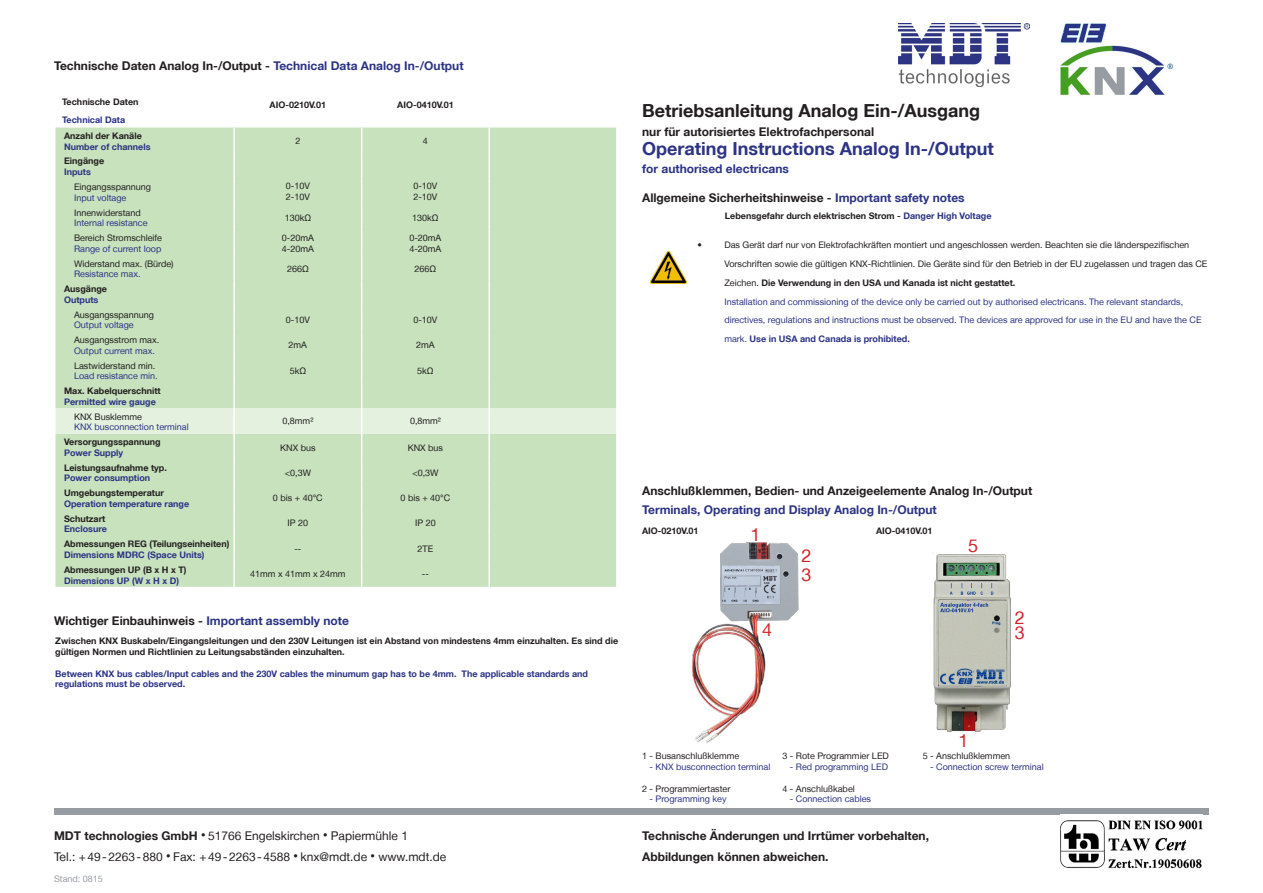
<style>
.page{position:relative;width:1263px;height:893px;background:#fff}
.page>*{position:absolute;margin:0;border:0;box-sizing:border-box;transform-origin:0 0}
.t1{font:700 18px "Helvetica Neue LT";color:#2d3484}
.t2{font:700 18px "Helvetica Neue LT";color:#231f20}
.t3{font:18px "Helvetica Neue LT";color:#d1232a}
.t4{font:700 12px/21px "Helvetica Neue LT";color:#231f20}
.t5{font:12px/21px "Helvetica Neue LT";color:#231f20}
.t6{font:700 12px "Helvetica Neue LT";color:#2d3484}
.td-data{font:9px/18.8px "Helvetica Neue LT";color:#231f20}
.td-data-2{font:700 9px/10.8px "Helvetica Neue LT";color:#231f20}
.td-data-3{font:700 9px/10.8px "Helvetica Neue LT";color:#2d3484}
.td-data-4{font:9px "Helvetica Neue LT";color:#2d3484}
.td-data-centered{font:9px/10.8px "Helvetica Neue LT";color:#231f20}
.td-title{font:700 9px "Helvetica Neue LT";color:#231f20}
.td-title-2{font:700 9px "Helvetica Neue LT";color:#2d3484}
.t7{font:9px "Helvetica Neue LT";color:#979ca2}
.s1{color:#2d3484}
.s2{font-family:"Arial"}
.s3{font-weight:700}
.s4{font-size:9px}
.s5{font-weight:700;color:#2d3484}
</style>
<div class="page">
<div style="left:54px;top:808px;width:1155px;height:6px;background:#979ca2"></div>
<img style="left:1060px;top:820px;width:142px;height:49px">
<img style="left:692px;top:542px;width:107px;height:201px">
<svg style="left:56px;top:127px;width:561px;height:460px;background:#c9e3bf"></svg>
<hr style="left:488px;top:561px;width:2px;height:26px;background:#fff">
<img style="left:899px;top:24px;width:131px;height:62px">
<img style="left:1061px;top:24px;width:112px;height:72px">
<img style="left:651px;top:252px;width:35px;height:31px">
<img style="left:932px;top:553px;width:79px;height:179px">
<p class="t4" style="left:54px;top:55px;width:411px">Technische Daten Analog In-/Output - <span class="s1">Technical Data Analog In-/Output</span></p>
<p class="td-title" style="left:62px;top:97px;width:78px">Technische Daten</p>
<p class="td-title-2" style="left:62px;top:115px;width:65px">Technical Data</p>
<p class="td-data-2" style="left:64px;top:130px;width:79px">Anzahl der Kanäle</p>
<p class="td-data-3" style="left:64px;top:141px;width:88px">Number of channels</p>
<p class="td-title" style="left:270px;top:99px;width:58px">AIO-0210V.01</p>
<p class="td-title" style="left:397px;top:99px;width:58px">AIO-0410V.01</p>
<p class="td-data-centered" style="left:295px;top:135px;width:7px">2</p>
<p class="td-data-centered" style="left:423px;top:136px;width:7px">4</p>
<p class="td-data-2" style="left:64px;top:156px;width:42px">Eingänge</p>
<p class="td-data-3" style="left:64px;top:166px;width:28px">Inputs</p>
<p class="td-data" style="left:74px;top:177px;width:79px">Eingangsspannung</p>
<p class="td-data-4" style="left:74px;top:192px;width:54px">Input voltage</p>
<p class="td-data-centered" style="left:286px;top:180px;width:26px">0-10V<br>2-10V</p>
<p class="td-data-centered" style="left:413px;top:180px;width:26px">0-10V<br>2-10V</p>
<p class="td-data" style="left:74px;top:203px;width:68px">Innenwiderstand</p>
<p class="td-data-4" style="left:74px;top:218px;width:75px">Internal resistance</p>
<p class="td-data-centered" style="left:285px;top:212px;width:28px">130k<span class="s2">Ω</span></p>
<p class="td-data-centered" style="left:412px;top:212px;width:28px">130k<span class="s2">Ω</span></p>
<p class="td-data" style="left:74px;top:228px;width:90px">Bereich Stromschleife</p>
<p class="td-data-4" style="left:74px;top:243px;width:89px">Range of current loop</p>
<p class="td-data-centered" style="left:282px;top:232px;width:34px">0-20mA<br>4-20mA</p>
<p class="td-data-centered" style="left:409px;top:232px;width:34px">0-20mA<br>4-20mA</p>
<p class="td-data" style="left:74px;top:254px;width:101px">Widerstand max. (Bürde)</p>
<p class="td-data-4" style="left:74px;top:269px;width:68px">Resistance max.</p>
<p class="td-data-centered" style="left:287px;top:263px;width:23px">266<span class="s2">Ω</span></p>
<p class="td-data-centered" style="left:415px;top:263px;width:23px">266<span class="s2">Ω</span></p>
<p class="td-data-2" style="left:64px;top:283px;width:45px">Ausgänge</p>
<p class="td-data-3" style="left:64px;top:294px;width:36px">Outputs</p>
<p class="td-data" style="left:74px;top:305px;width:81px">Ausgangsspannung</p>
<p class="td-data-4" style="left:74px;top:320px;width:61px">Output voltage</p>
<p class="td-data-centered" style="left:286px;top:314px;width:26px">0-10V</p>
<p class="td-data-centered" style="left:413px;top:314px;width:26px">0-10V</p>
<p class="td-data" style="left:74px;top:330px;width:87px">Ausgangsstrom max.</p>
<p class="td-data-4" style="left:74px;top:345px;width:82px">Output current max.</p>
<p class="td-data-centered" style="left:289px;top:340px;width:20px">2mA</p>
<p class="td-data-centered" style="left:416px;top:340px;width:20px">2mA</p>
<p class="td-data" style="left:74px;top:356px;width:83px">Lastwiderstand min.</p>
<p class="td-data-4" style="left:74px;top:371px;width:85px">Load resistance min.</p>
<p class="td-data-centered" style="left:290px;top:365px;width:18px">5k<span class="s2">Ω</span></p>
<p class="td-data-centered" style="left:417px;top:365px;width:18px">5k<span class="s2">Ω</span></p>
<p class="td-data-2" style="left:64px;top:385px;width:98px">Max. Kabelquerschnitt</p>
<p class="td-data-3" style="left:64px;top:396px;width:93px">Permitted wire gauge</p>
<p class="td-data" style="left:74px;top:407px;width:69px">KNX Busklemme</p>
<p class="td-data-4" style="left:74px;top:422px;width:116px">KNX busconnection terminal</p>
<p class="td-data-centered" style="left:282px;top:415px;width:32px">0,8mm²</p>
<p class="td-data-centered" style="left:410px;top:415px;width:32px">0,8mm²</p>
<p class="td-data-2" style="left:64px;top:436px;width:98px">Versorgungsspannung</p>
<p class="td-data-3" style="left:64px;top:447px;width:61px">Power Supply</p>
<p class="td-data-centered" style="left:280px;top:442px;width:37px">KNX bus</p>
<p class="td-data-centered" style="left:408px;top:442px;width:37px">KNX bus</p>
<p class="td-data-2" style="left:64px;top:462px;width:104px">Leistungsaufnahme typ.</p>
<p class="td-data-3" style="left:64px;top:473px;width:88px">Power consumption</p>
<p class="td-data-centered" style="left:285px;top:467px;width:28px">&lt;0,3W</p>
<p class="td-data-centered" style="left:412px;top:467px;width:28px">&lt;0,3W</p>
<p class="td-data-2" style="left:64px;top:487px;width:101px">Umgebungstemperatur</p>
<p class="td-data-3" style="left:64px;top:498px;width:127px">Operation temperature range</p>
<p class="td-data-centered" style="left:273px;top:492px;width:51px">0 bis + 40°C</p>
<p class="td-data-centered" style="left:400px;top:492px;width:51px">0 bis + 40°C</p>
<p class="td-data-2" style="left:64px;top:513px;width:43px">Schutzart</p>
<p class="td-data-3" style="left:64px;top:524px;width:44px">Enclosure</p>
<p class="td-data-centered" style="left:288px;top:517px;width:22px">IP 20</p>
<p class="td-data-centered" style="left:415px;top:517px;width:22px">IP 20</p>
<p class="td-data-2" style="left:64px;top:538px;width:167px">Abmessungen REG (Teilungseinheiten)</p>
<p class="td-data-3" style="left:64px;top:549px;width:142px">Dimensions MDRC (Space Units)</p>
<p class="td-data-centered" style="left:294px;top:543px;width:9px">--</p>
<p class="td-data-centered" style="left:418px;top:543px;width:17px">2TE</p>
<p class="td-data-2" style="left:64px;top:564px;width:124px">Abmessungen UP (B x H x T)</p>
<p class="td-data-3" style="left:64px;top:575px;width:116px">Dimensions UP (W x H x D)</p>
<p class="td-data-centered" style="left:250px;top:569px;width:97px">41mm x 41mm x 24mm</p>
<p class="td-data-centered" style="left:422px;top:569px;width:9px">--</p>
<p class="t4" style="left:54px;top:610px;width:296px">Wichtiger Einbauhinweis - <span class="s1">Important assembly note</span></p>
<p class="td-data-2" style="left:55px;top:635px;width:564px">Zwischen KNX Buskabeln/Eingangsleitungen und den 230V Leitungen ist ein Abstand von mindestens 4mm einzuhalten. Es sind die gültigen Normen und Richtlinien zu Leitungsabständen einzuhalten.</p>
<p class="td-data-3" style="left:55px;top:668px;width:534px">Between KNX bus cables/Input cables and the 230V cables the minumum gap has to be 4mm. The applicable standards and regulations must be observed.</p>
<p class="t5" style="left:54px;top:825px;width:394px"><span class="s3">MDT technologies GmbH</span> <span class="s4">•</span> 51766 Engelskirchen <span class="s4">•</span> Papiermühle 1<br>Tel.: +49-2263-880 <span class="s4">•</span> Fax: +49-2263-4588 <span class="s4">•</span> knx@mdt.de <span class="s4">•</span> www.mdt.de</p>
<p class="t7" style="left:54px;top:873px;width:50px">Stand: 0815</p>
<p class="t2" style="left:642px;top:99px;width:339px">Betriebsanleitung Analog Ein-/Ausgang</p>
<p class="t4" style="left:642px;top:121px;width:233px">nur für autorisiertes Elektrofachpersonal</p>
<p class="t1" style="left:642px;top:137px;width:353px">Operating Instructions Analog In-/Output</p>
<p class="t6" style="left:642px;top:162px;width:148px">for authorised electricans</p>
<p class="t4" style="left:642px;top:187px;width:324px">Allgemeine Sicherheitshinweise - <span class="s1">Important safety notes</span></p>
<p class="td-data-2" style="left:725px;top:210px;width:268px">Lebensgefahr durch elektrischen Strom - <span class="s1">Danger High Voltage</span></p>
<p class="td-data" style="left:697px;top:236px;width:6px">•</p>
<p class="td-data" style="left:724px;top:236px;width:484px">Das Gerät darf nur von Elektrofachkräften montiert und angeschlossen werden. Beachten sie die länderspezifischen Vorschriften sowie die gültigen KNX-Richtlinien. Die Geräte sind für den Betrieb in der EU zugelassen und tragen das CE Zeichen. <span class="s3">Die Verwendung in den USA und Kanada ist nicht gestattet.<br></span><span class="s1">Installation and commissioning of the device only be carried out by authorised electricans. The relevant standards, directives, regulations and instructions must be observed. The devices are approved for use in the EU and have the CE mark.</span> <span class="s5">Use in USA and Canada is prohibited.</span></p>
<p class="t4" style="left:642px;top:482px;width:392px;line-height:18.8px">Anschlußklemmen, Bedien- und Anzeigeelemente Analog In-/Output<br><span class="s1">Terminals, Operating and Display Analog In-/Output</span></p>
<p class="td-data-2" style="left:642px;top:525px;width:58px">AIO-0210V.01</p>
<p class="t3" style="left:750px;top:524px;width:12px">1</p>
<p class="t3" style="left:762px;top:619px;width:12px">4</p>
<p class="t3" style="left:801px;top:545px;width:12px">2</p>
<p class="t3" style="left:801px;top:563px;width:12px">3</p>
<p class="td-data-2" style="left:876px;top:525px;width:58px">AIO-0410V.01</p>
<p class="t3" style="left:968px;top:535px;width:12px">5</p>
<p class="t3" style="left:1015px;top:607px;width:12px">2</p>
<p class="t3" style="left:1015px;top:622px;width:12px">3</p>
<p class="td-data" style="left:642px;top:746px;width:99px">1 - Busanschlußklemme</p>
<p class="td-data-4" style="left:650px;top:761px;width:122px">- KNX busconnection terminal</p>
<p class="td-data" style="left:642px;top:779px;width:90px">2 - Programmiertaster</p>
<p class="td-data-4" style="left:650px;top:794px;width:78px">- Programming key</p>
<p class="td-data" style="left:782px;top:746px;width:108px">3 - Rote Programmier LED</p>
<p class="td-data-4" style="left:790px;top:761px;width:100px">- Red programming LED</p>
<p class="td-data" style="left:782px;top:779px;width:74px">4 - Anschlußkabel</p>
<p class="td-data-4" style="left:790px;top:794px;width:83px">- Connection cables</p>
<p class="t3" style="left:958px;top:730px;width:12px">1</p>
<p class="td-data" style="left:923px;top:746px;width:89px">5 - Anschlußklemmen</p>
<p class="td-data-4" style="left:930px;top:761px;width:115px">- Connection screw terminal</p>
<p class="t4" style="left:642px;top:825px;width:288px">Technische Änderungen und Irrtümer vorbehalten,<br>Abbildungen können abweichen.</p>
</div>
